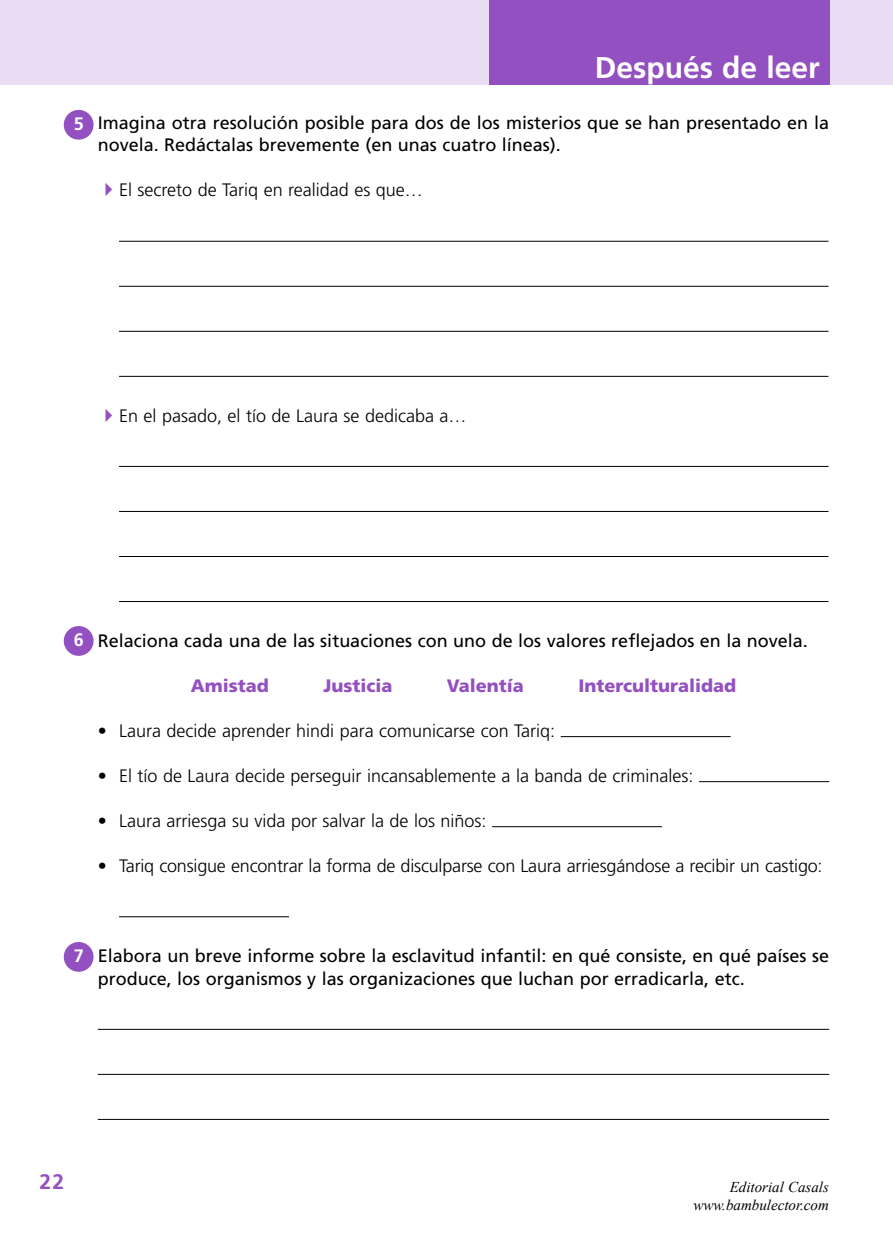
<style>
.page{position:relative;width:893px;height:1234px;background:#fff}
.page>*{position:absolute;margin:0;border:0;box-sizing:border-box;transform-origin:0 0}
.t1{font:700 30px "Frutiger";color:#fff}
.t2{font:700 21px "Frutiger";color:#9350c0}
.t3{font:18px/22.5px "Frutiger";color:#000}
.t4{font:300 18px "Frutiger";color:#000}
.t5{font:900 18px "Frutiger";color:#9350c0}
.t6{font:700 18px "Frutiger";color:#fff}
.t7{font:italic 15px/18px "Times New Roman";color:#000;text-align:right}
.s1{color:#9350c0}
</style>
<div class="page">
<div style="left:0;top:0;width:893px;height:85px;background:#e9dcf3"></div>
<hr style="left:561px;top:736px;width:170px;height:1px;background:#000">
<hr style="left:699px;top:781px;width:130px;height:1px;background:#000">
<hr style="left:492px;top:826px;width:170px;height:1px;background:#000">
<hr style="left:119px;top:916px;width:170px;height:1px;background:#000">
<hr style="left:98px;top:1028px;width:731px;height:1px;background:#000">
<hr style="left:98px;top:1073px;width:731px;height:1px;background:#000">
<hr style="left:98px;top:1118px;width:731px;height:1px;background:#000">
<hr style="left:119px;top:241px;width:709px;height:1px;background:#000">
<hr style="left:119px;top:286px;width:709px;height:1px;background:#000">
<hr style="left:119px;top:331px;width:709px;height:1px;background:#000">
<hr style="left:119px;top:376px;width:709px;height:1px;background:#000">
<hr style="left:119px;top:466px;width:709px;height:1px;background:#000">
<hr style="left:119px;top:511px;width:709px;height:1px;background:#000">
<hr style="left:119px;top:556px;width:709px;height:1px;background:#000">
<hr style="left:119px;top:601px;width:709px;height:1px;background:#000">
<div style="left:64px;top:110px;width:30px;height:30px;background:#9350c0;border-radius:50%"></div>
<div style="left:64px;top:626px;width:30px;height:29px;background:#9350c0;border-radius:50%"></div>
<div style="left:64px;top:941px;width:30px;height:30px;background:#9350c0;border-radius:50%"></div>
<div style="left:489px;top:0;width:340px;height:85px;background:#9350c0"></div>
<p class="t6" style="left:74px;top:116px;width:12px">5</p>
<h1 class="t1" style="left:595px;top:56px;width:226px">Después de leer</h1>
<p class="t3" style="left:98px;top:113px;width:733px">Imagina otra resolución posible para dos de los misterios que se han presentado en la novela. Redáctalas brevemente (en unas cuatro líneas).</p>
<p class="t4" style="left:98px;top:183px;width:327px"><span class="s1">✔</span>El secreto de Tariq en realidad es que…</p>
<p class="t4" style="left:98px;top:408px;width:370px"><span class="s1">✔</span>En el pasado, el tío de Laura se dedicaba a…</p>
<p class="t6" style="left:74px;top:632px;width:12px">6</p>
<p class="t3" style="left:98px;top:630px;width:712px">Relaciona cada una de las situaciones con uno de los valores reflejados en la novela.</p>
<p class="t5" style="left:191px;top:678px;width:80px">Amistad</p>
<p class="t5" style="left:323px;top:678px;width:71px">Justicia</p>
<p class="t5" style="left:447px;top:678px;width:79px">Valentía</p>
<p class="t5" style="left:578px;top:678px;width:159px">Interculturalidad</p>
<p class="t4" style="left:98px;top:723px;width:459px">• Laura decide aprender hindi para comunicarse con Tariq:</p>
<p class="t4" style="left:98px;top:768px;width:597px">• El tío de Laura decide perseguir incansablemente a la banda de criminales:</p>
<p class="t4" style="left:98px;top:813px;width:390px">• Laura arriesga su vida por salvar la de los niños:</p>
<p class="t4" style="left:98px;top:858px;width:726px">• Tariq consigue encontrar la forma de disculparse con Laura arriesgándose a recibir un castigo:</p>
<p class="t6" style="left:74px;top:948px;width:12px">7</p>
<p class="t3" style="left:98px;top:945px;width:733px">Elabora un breve informe sobre la esclavitud infantil: en qué consiste, en qué países se produce, los organismos y las organizaciones que luchan por erradicarla, etc.</p>
<p class="t2" style="left:40px;top:1173px;width:26px">22</p>
<p class="t7" style="left:693px;top:1177px;width:137px">Editorial Casals www.bambulector.com</p>
</div>
